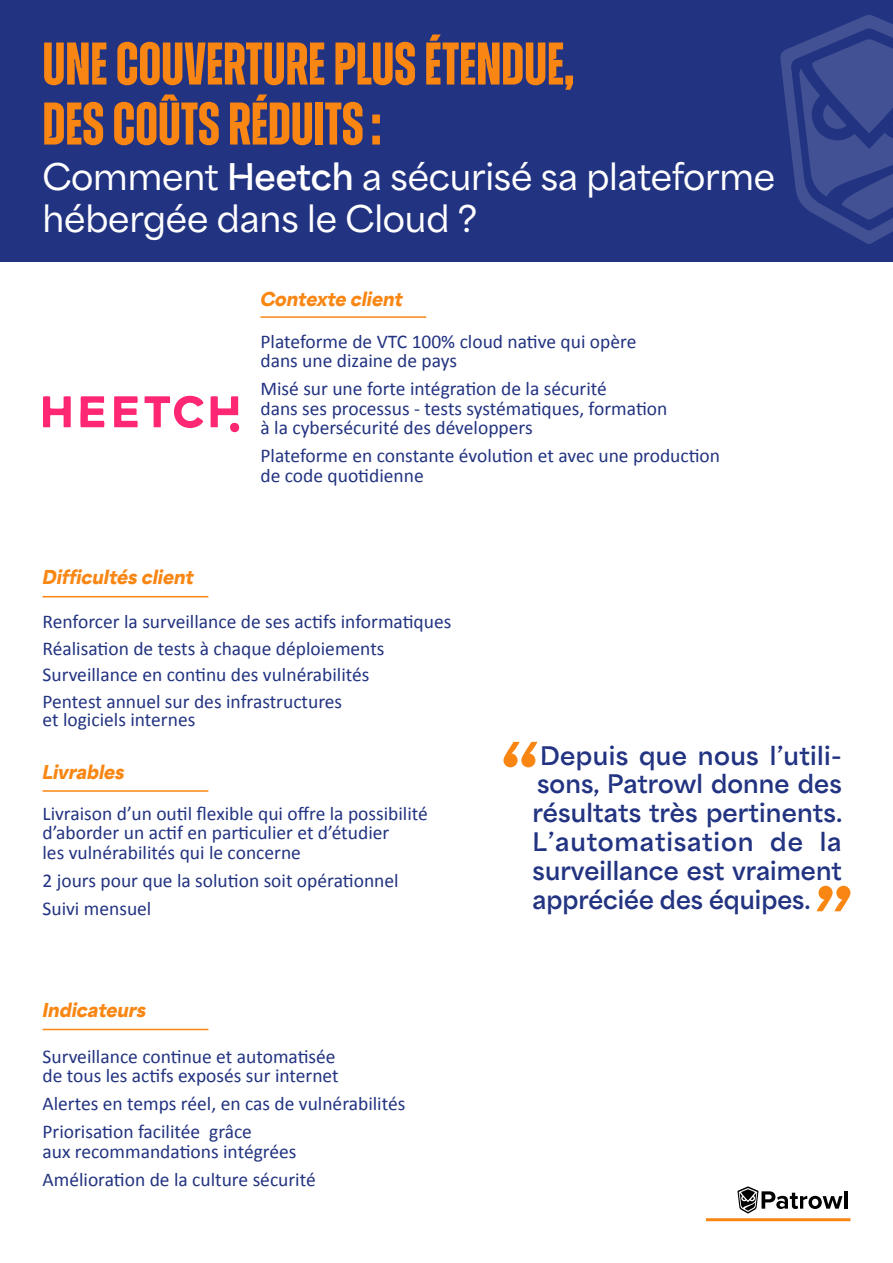
<style>
.page{position:relative;width:893px;height:1263px;background:#fff}
.page>*{position:absolute;margin:0;border:0;box-sizing:border-box;transform-origin:0 0}
.t1{font:700 60px/60px "Zuume Cut";color:#f98613}
.t2{font:600 34.5px/41.4px "Area Inktrap";letter-spacing:-.005em;color:#fff}
.t3{font:800 24px/28.8px "Area Inktrap";color:#223381;text-align:justify}
.t4{font:19.5px/19.5px "Calibri";color:#223381}
.t5{font:italic 900 18px "Area Inktrap";color:#f98613}
.s1{font-weight:800}
</style>
<div class="page">
<svg style="left:503px;top:742px;width:34px;height:25px"></svg>
<svg style="left:816px;top:886px;width:34px;height:25px"></svg>
<div style="left:0;top:0;width:893px;height:261px;background:#223381"></div>
<hr style="left:43px;top:596px;width:165px;height:1px;background:#f98613">
<hr style="left:43px;top:790px;width:165px;height:2px;background:#f98613">
<hr style="left:43px;top:1029px;width:165px;height:1px;background:#f98613">
<hr style="left:260px;top:316px;width:166px;height:2px;background:#f98613">
<svg style="left:780px;top:15px;width:113px;height:229px"></svg>
<hr style="left:706px;top:1218px;width:144px;height:3px;background:#f98613">
<svg style="left:737px;top:1186px;width:105px;height:27px"></svg>
<hr style="left:844px;top:1191px;width:3px;height:18px;background:#000">
<svg style="left:43px;top:396px;width:28px;height:31px"></svg>
<svg style="left:80px;top:396px;width:25px;height:31px"></svg>
<svg style="left:114px;top:396px;width:24px;height:31px"></svg>
<svg style="left:145px;top:395px;width:59px;height:33px"></svg>
<svg style="left:211px;top:396px;width:29px;height:37px"></svg>
<h1 class="t1" style="left:43px;top:34px;width:533px">UNE COUVERTURE PLUS ÉTENDUE,<br>DES COÛTS RÉDUITS:</h1>
<h2 class="t2" style="left:43px;top:152px;width:734px">Comment <span class="s1">Heetch</span> a sécurisé sa plateforme hébergée dans le Cloud ?</h2>
<p class="t5" style="left:260px;top:282px;width:144px">Contexte client</p>
<p class="t4" style="left:260px;top:331px;width:377px">Plateforme de VTC 100% cloud native qui opère dans une dizaine de pays</p>
<p class="t4" style="left:260px;top:379px;width:408px">Misé sur une forte intégration de la sécurité<br>dans ses processus - tests systématiques, formation à la cybersécurité des développers</p>
<p class="t4" style="left:260px;top:446px;width:461px">Plateforme en constante évolution et avec une production de code quotidienne</p>
<p class="t5" style="left:43px;top:560px;width:153px">Difficultés client</p>
<p class="t4" style="left:43px;top:608px;width:410px;line-height:26.5px">Renforcer la surveillance de ses actifs informatiques Réalisation de tests à chaque déploiements Surveillance en continu des vulnérabilités<br>Pentest annuel sur des infrastructures</p>
<p class="t4" style="left:43px;top:709px;width:154px">et logiciels internes</p>
<p class="t5" style="left:43px;top:756px;width:84px">Livrables</p>
<p class="t4" style="left:43px;top:803px;width:387px">Livraison d’un outil flexible qui offre la possibilité d’aborder un actif en particulier et d’étudier<br>les vulnérabilités qui le concerne</p>
<p class="t4" style="left:43px;top:866px;width:358px;line-height:28px">2 jours pour que la solution soit opérationnel<br>Suivi mensuel</p>
<p class="t5" style="left:43px;top:993px;width:105px">Indicateurs</p>
<p class="t4" style="left:43px;top:1046px;width:298px">Surveillance continue et automatisée de tous les actifs exposés sur internet</p>
<p class="t4" style="left:43px;top:1089px;width:364px;line-height:28px">Alertes en temps réel, en cas de vulnérabilités<br>Priorisation facilitée grâce</p>
<p class="t4" style="left:43px;top:1136px;width:275px;line-height:28px">aux recommandations intégrées<br>Amélioration de la culture sécurité</p>
<p class="t3" style="left:533px;top:738px;width:311px;text-indent:8px">Depuis que nous l’utili&shy;sons, Patrowl donne des résultats très pertinents.<br>L’automatisation de la surveillance est vraiment appréciée des équipes.</p>
</div>
